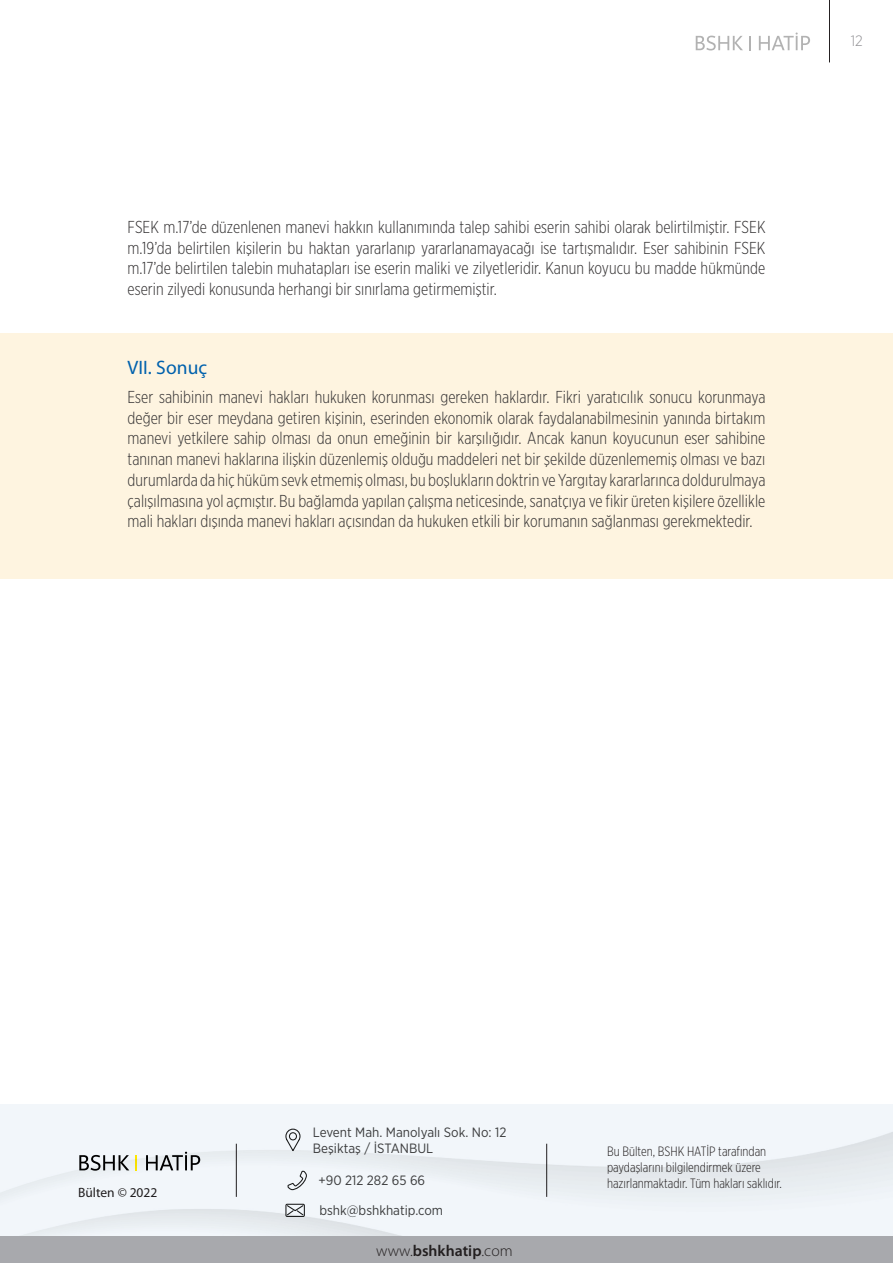
<style>
.page{position:relative;width:893px;height:1263px;background:#fff}
.page>*{position:absolute;margin:0;border:0;box-sizing:border-box;transform-origin:0 0}
._1__başlık{font:19.5px "Myriad Pro";letter-spacing:.005em;color:#0061ad}
.ana_metin{font:300 17.25px/20.7px "Gotham X Narrow";letter-spacing:.005em;color:#312f30;text-align:justify}
.t1{font:600 15.75px "Myriad Pro";color:#231f20}
.t2{font:300 15px "Gotham Narrow";color:#939296}
.ana_metin-2{font:300 13.5px/16.2px "Gotham X Narrow";color:#231f20}
.t3{font:13.5px "Gotham Narrow";color:#3e3e3f}
.t4{font:13.5px "Myriad Pro";color:#231f20}
.s1{font-weight:300}
</style>
<div class="page">
<svg style="left:696px;top:36px;width:47px;height:14px"></svg>
<svg style="left:759px;top:33px;width:51px;height:17px"></svg>
<svg style="left:749px;top:36px;width:1px;height:14px"></svg>
<hr style="left:829px;top:0;width:1px;height:62px;background:#231f20">
<div style="left:0;top:333px;width:893px;height:245px;background:#fef4e0"></div>
<img style="left:0;top:1104px;width:893px;height:133px">
<div style="left:0;top:1237px;width:893px;height:26px;background:#a8a9ad"></div>
<p class="ana_metin" style="left:128px;top:216px;width:639px">FSEK m.17’de düzenlenen manevi hakkın kullanımında talep sahibi eserin sahibi olarak belirtilmiştir. FSEK m.19’da belirtilen kişilerin bu haktan yararlanıp yararlanamayacağı ise tartışmalıdır. Eser sahibinin FSEK m.17’de belirtilen talebin muhatapları ise eserin maliki ve zilyetleridir. Kanun koyucu bu madde hükmünde eserin zilyedi konusunda herhangi bir sınırlama getirmemiştir.</p>
<p class="_1__başlık" style="left:128px;top:355px;width:81px">VII. Sonuç</p>
<p class="ana_metin" style="left:128px;top:386px;width:639px">Eser sahibinin manevi hakları hukuken korunması gereken haklardır. Fikri yaratıcılık sonucu korunmaya değer bir eser meydana getiren kişinin, eserinden ekonomik olarak faydalanabilmesinin yanında birtakım manevi yetkilere sahip olması da onun emeğinin bir karşılığıdır. Ancak kanun koyucunun eser sahibine tanınan manevi haklarına ilişkin düzenlemiş olduğu maddeleri net bir şekilde düzenlememiş olması ve bazı durumlarda da hiç hüküm sevk etmemiş olması, bu boşlukların doktrin ve Yargıtay kararlarınca doldurulmaya çalışılmasına yol açmıştır. Bu bağlamda yapılan çalışma neticesinde, sanatçıya ve fikir üreten kişilere özellikle mali hakları dışında manevi hakları açısından da hukuken etkili bir korumanın sağlanması gerekmektedir.</p>
<p class="t2" style="left:851px;top:32px;width:14px">12</p>
<p class="t4" style="left:78px;top:1184px;width:81px">Bülten © 2022</p>
<p class="t3" style="left:313px;top:1124px;width:195px">Levent Mah. Manolyalı Sok. No: 12</p>
<p class="t3" style="left:313px;top:1140px;width:122px">Beşiktaş / İSTANBUL</p>
<p class="t3" style="left:318px;top:1172px;width:108px">+90 212 282 65 66</p>
<p class="t3" style="left:319px;top:1201px;width:125px">bshk@bshkhatip.com</p>
<p class="t1" style="left:376px;top:1240px;width:138px"><span class="s1">www.</span>bshkhatip<span class="s1">.com</span></p>
<p class="ana_metin-2" style="left:607px;top:1143px;width:176px">Bu Bülten, BSHK HATİP tarafından paydaşlarını bilgilendirmek üzere hazırlanmaktadır. Tüm hakları saklıdır.</p>
</div>
